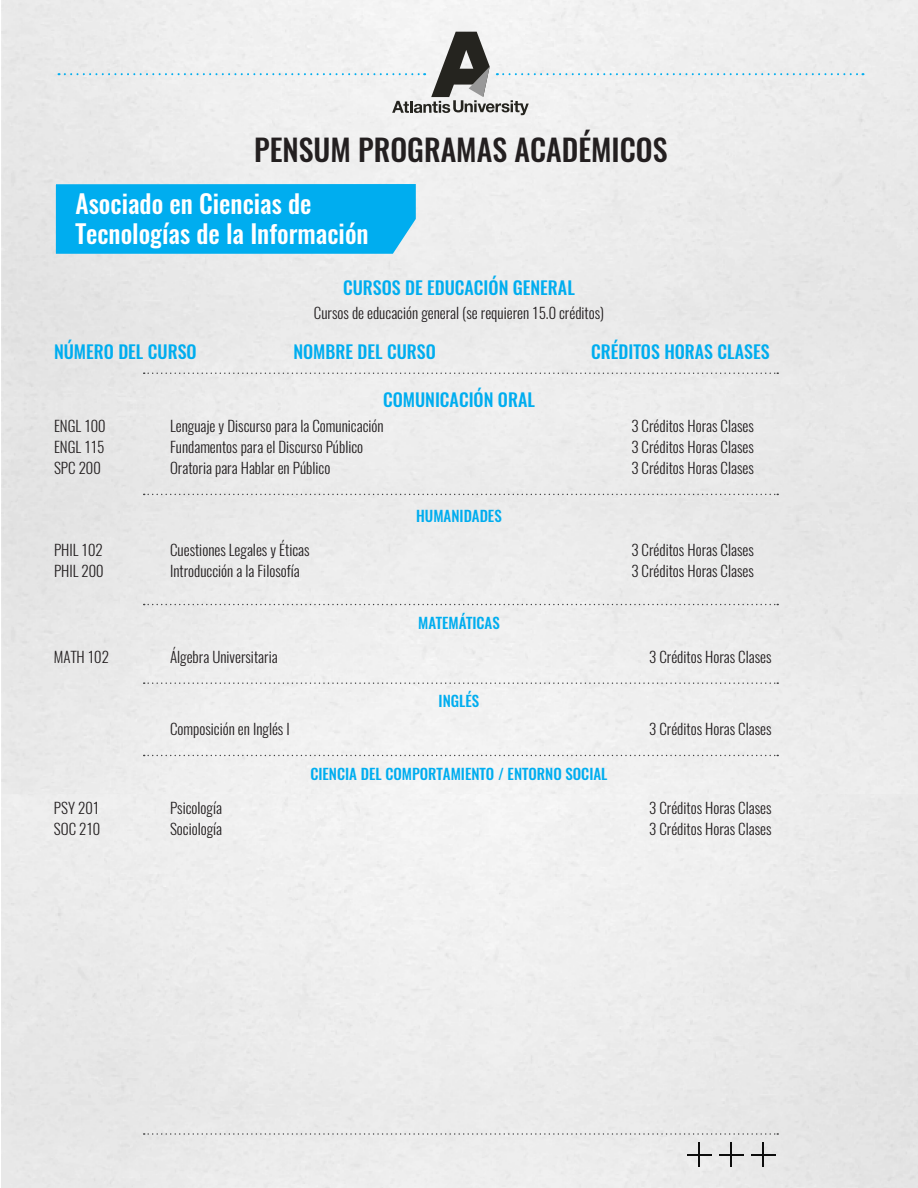
<style>
.page{position:relative;width:918px;height:1188px;background:#fff}
.page>*{position:absolute;margin:0;border:0;box-sizing:border-box;transform-origin:0 0}
.t1{font:500 30px "Oswald";color:#231f20}
.t2{font:500 25.5px/30.6px "Oswald";color:#fff}
.t3{font:500 18px "Oswald";color:#00adef}
.t4{font:300 15px/21px "Oswald";color:#231f20}
.t5{font:500 15px "Oswald";color:#00adef}
</style>
<div class="page">
<div style="left:1px;top:1px;width:917px;height:1187px;background:#ebebeb"></div>
<hr style="left:687px;top:1154px;width:24px;height:2px;background:#0d0d0d">
<hr style="left:698px;top:1142px;width:2px;height:25px;background:#0d0d0d">
<hr style="left:719px;top:1154px;width:25px;height:2px;background:#0d0d0d">
<hr style="left:730px;top:1142px;width:2px;height:25px;background:#0d0d0d">
<hr style="left:751px;top:1154px;width:25px;height:2px;background:#0d0d0d">
<svg style="left:763px;top:1142px;width:1px;height:25px"></svg>
<div style="left:59px;top:32px;width:805px;height:83px;background:#efefef"></div>
<svg style="left:144px;top:373px;width:634px;height:1px"></svg>
<svg style="left:144px;top:1133px;width:634px;height:2px"></svg>
<svg style="left:144px;top:494px;width:634px;height:1px"></svg>
<div style="left:55px;top:184px;width:361px;height:70px;background:#00adef"></div>
<svg style="left:144px;top:604px;width:634px;height:1px"></svg>
<svg style="left:144px;top:682px;width:634px;height:2px"></svg>
<svg style="left:144px;top:755px;width:634px;height:1px"></svg>
<h1 class="t1" style="left:254px;top:138px;width:415px">PENSUM PROGRAMAS ACADÉMICOS</h1>
<h2 class="t2" style="left:76px;top:190px;width:295px">Asociado en Ciencias de<br>Tecnologías de la Información</h2>
<p class="t3" style="left:343px;top:280px;width:233px">CURSOS DE EDUCACIÓN GENERAL</p>
<p class="t4" style="left:314px;top:304px;width:292px">Cursos de educación general (se requieren 15.0 créditos)</p>
<p class="t3" style="left:54px;top:344px;width:144px">NÚMERO DEL CURSO</p>
<p class="t3" style="left:293px;top:344px;width:144px">NOMBRE DEL CURSO</p>
<p class="t3" style="left:591px;top:344px;width:180px">CRÉDITOS HORAS CLASES</p>
<p class="t3" style="left:383px;top:392px;width:153px">COMUNICACIÓN ORAL</p>
<p class="t4" style="left:54px;top:417px;width:53px;text-align:justify">ENGL 100<br>ENGL 115<br>SPC 200</p>
<p class="t4" style="left:170px;top:417px;width:215px">Lenguaje y Discurso para la Comunicación<br>Fundamentos para el Discurso Público<br>Oratoria para Hablar en Público</p>
<p class="t4" style="left:631px;top:417px;width:124px;text-align:justify">3 Créditos Horas Clases 3 Créditos Horas Clases 3 Créditos Horas Clases</p>
<p class="t5" style="left:416px;top:510px;width:87px">HUMANIDADES</p>
<p class="t4" style="left:54px;top:541px;width:51px">PHIL 102<br>PHIL 200</p>
<p class="t4" style="left:170px;top:541px;width:141px">Cuestiones Legales y Éticas<br>Introducción a la Filosofía</p>
<p class="t4" style="left:631px;top:541px;width:124px">3 Créditos Horas Clases<br>3 Créditos Horas Clases</p>
<p class="t5" style="left:418px;top:616px;width:83px">MATEMÁTICAS</p>
<p class="t4" style="left:54px;top:648px;width:56px">MATH 102</p>
<p class="t4" style="left:170px;top:648px;width:109px">Álgebra Universitaria</p>
<p class="t4" style="left:649px;top:648px;width:124px">3 Créditos Horas Clases</p>
<p class="t5" style="left:439px;top:695px;width:42px">INGLÉS</p>
<p class="t4" style="left:170px;top:720px;width:121px">Composición en Inglés I</p>
<p class="t4" style="left:649px;top:720px;width:124px">3 Créditos Horas Clases</p>
<p class="t4" style="left:54px;top:799px;width:48px">PSY 201<br>SOC 210</p>
<p class="t5" style="left:310px;top:767px;width:299px">CIENCIA DEL COMPORTAMIENTO / ENTORNO SOCIAL</p>
<p class="t4" style="left:170px;top:799px;width:54px">Psicología<br>Sociología</p>
<p class="t4" style="left:649px;top:799px;width:124px">3 Créditos Horas Clases<br>3 Créditos Horas Clases</p>
</div>
